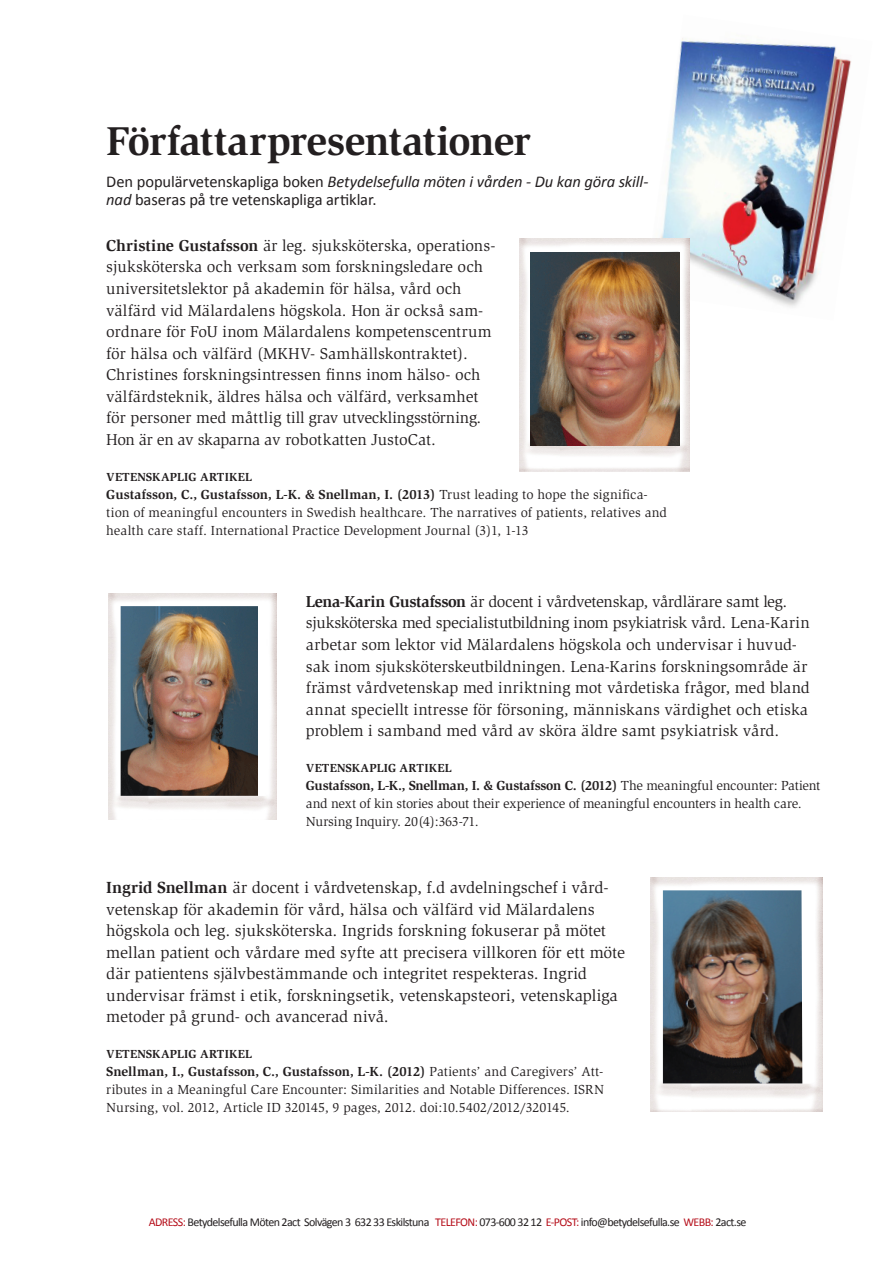
<style>
.page{position:relative;width:893px;height:1263px;background:#fff}
.page>*{position:absolute;margin:0;border:0;box-sizing:border-box;transform-origin:0 0}
.Brödtext{font:700 41.4px "Slimbach";letter-spacing:-.02em;color:#231f20}
.t1{font:16.5px/21.6px "Slimbach";color:#231f20}
.Brödtext-2{font:16.5px/18px "Calibri";letter-spacing:-.01em;color:#231f20}
.t2{font:16.2px/21.6px "Slimbach";color:#231f20}
.t3{font:13.5px/18px "Slimbach";color:#231f20}
.t4{font:12px "Calibri";letter-spacing:-.05em;color:#231f20}
.t5{font:700 12px "Slimbach";letter-spacing:.02em;color:#231f20}
.s1{font-style:italic}
.s2{font-family:"Slimbach Std";font-weight:700}
.s3{font-weight:700}
.s4{color:#b50e1a}
</style>
<div class="page">
<img style="left:644px;top:38px;width:207px;height:269px">
<img style="left:520px;top:239px;width:170px;height:233px">
<img style="left:530px;top:253px;width:149px;height:192px">
<img style="left:108px;top:594px;width:169px;height:226px">
<img style="left:651px;top:878px;width:171px;height:233px">
<p class="Brödtext" style="left:106px;top:117px;width:426px">Författarpresentationer</p>
<p class="Brödtext-2" style="left:106px;top:172px;width:544px">Den populärvetenskapliga boken <span class="s1">Betydelsefulla möten i vården - Du kan göra skill&shy;nad</span> baseras på tre vetenskapliga artiklar.</p>
<p class="t2" style="left:106px;top:235px;width:391px"><span class="s2">Christine Gustafsson</span> är leg. sjuksköterska, operations&shy;sjuksköterska och verksam som forskningsledare och universitetslektor på akademin för hälsa, vård och välfärd vid Mälardalens högskola. Hon är också sam&shy;ordnare för FoU inom Mälardalens kompetenscentrum för hälsa och välfärd (MKHV- Samhällskontraktet).<br>Christines forskningsintressen finns inom hälso- och välfärdsteknik, äldres hälsa och välfärd, verksamhet för personer med måttlig till grav utvecklingsstörning.<br>Hon är en av skaparna av robotkatten JustoCat.</p>
<p class="t5" style="left:106px;top:470px;width:147px">VETENSKAPLIG ARTIKEL</p>
<p class="t3" style="left:106px;top:486px;width:562px"><span class="s3">Gustafsson, C., Gustafsson, L-K. &amp; Snellman, I. (2013)</span> Trust leading to hope the significa&shy;tion of meaningful encounters in Swedish healthcare. The narratives of patients, relatives and health care staff. International Practice Development Journal (3)1, 1-13</p>
<p class="t2" style="left:306px;top:591px;width:505px"><span class="s2">Lena-Karin Gustafsson</span> är docent i vårdvetenskap, vårdlärare samt leg. sjuksköterska med specialistutbildning inom psykiatrisk vård. Lena-Karin arbetar som lektor vid Mälardalens högskola och undervisar i huvud&shy;sak inom sjuksköterskeutbildningen. Lena-Karins forskningsområde är främst vårdvetenskap med inriktning mot vårdetiska frågor, med bland annat speciellt intresse för försoning, människans värdighet och etiska problem i samband med vård av sköra äldre samt psykiatrisk vård.</p>
<p class="t5" style="left:306px;top:761px;width:147px">VETENSKAPLIG ARTIKEL</p>
<p class="t3" style="left:306px;top:777px;width:516px"><span class="s3">Gustafsson, L-K., Snellman, I. &amp; Gustafsson C. (2012)</span> The meaningful encounter: Patient and next of kin stories about their experience of meaningful encounters in health care.<br>Nursing Inquiry. 20(4):363-71.</p>
<p class="t1" style="left:106px;top:877px;width:520px"><span class="s2">Ingrid Snellman</span> är docent i vårdvetenskap, f.d avdelningschef i vård&shy;vetenskap för akademin för vård, hälsa och välfärd vid Mälardalens högskola och leg. sjuksköterska. Ingrids forskning fokuserar på mötet mellan patient och vårdare med syfte att precisera villkoren för ett möte där patientens självbestämmande och integritet respekteras. Ingrid undervisar främst i etik, forskningsetik, vetenskapsteori, vetenskapliga metoder på grund- och avancerad nivå.</p>
<p class="t5" style="left:106px;top:1047px;width:147px">VETENSKAPLIG ARTIKEL</p>
<p class="t3" style="left:106px;top:1063px;width:499px;text-align:justify"><span class="s3">Snellman, I., Gustafsson, C., Gustafsson, L-K. (2012)</span> Patients’ and Caregivers’ Att&shy;ributes in a Meaningful Care Encounter: Similarities and Notable Differences. ISRN Nursing, vol. 2012, Article ID 320145, 9 pages, 2012. doi:10.5402/2012/320145.</p>
<p class="t4" style="left:149px;top:1214px;width:599px"><span class="s4">ADRESS:</span> Betydelsefulla Möten 2act Solvägen 3 632 33 Eskilstuna <span class="s4">TELEFON:</span> 073-600 32 12 <span class="s4">E-POST:</span> info@betydelsefulla.se <span class="s4">WEBB:</span> 2act.se</p>
</div>
